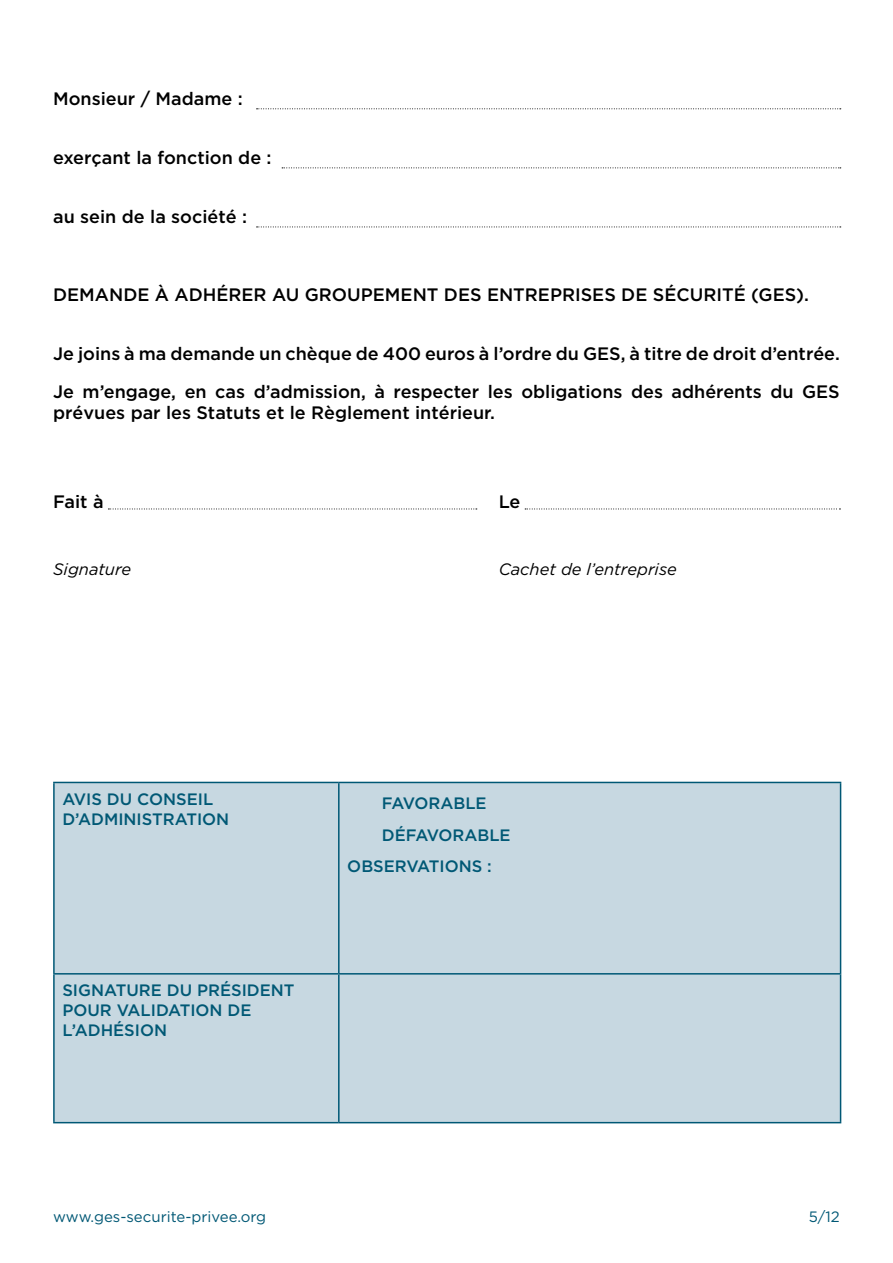
<style>
.page{position:relative;width:893px;height:1263px;background:#fff}
.page>*{position:absolute;margin:0;border:0;box-sizing:border-box;transform-origin:0 0}
.t1{font:500 18px/38px "Gotham";color:#000}
.t2{font:500 16.5px/19.8px "Gotham";color:#005875}
.t3{font:italic 16.5px "Gotham";color:#000}
.t4{font:15px "Gotham";color:#005875}
</style>
<div class="page">
<div style="left:55px;top:783px;width:785px;height:339px;background:#c7d8e1"></div>
<hr style="left:53px;top:782px;width:286px;height:1px;background:#005875">
<hr style="left:53px;top:783px;width:2px;height:190px;background:#005875">
<hr style="left:339px;top:782px;width:502px;height:1px;background:#005875">
<hr style="left:338px;top:783px;width:2px;height:190px;background:#005875">
<hr style="left:840px;top:783px;width:1px;height:190px;background:#005875">
<hr style="left:53px;top:973px;width:286px;height:1px;background:#005875">
<hr style="left:53px;top:974px;width:2px;height:148px;background:#005875">
<hr style="left:339px;top:973px;width:502px;height:1px;background:#005875">
<hr style="left:338px;top:974px;width:2px;height:148px;background:#005875">
<hr style="left:840px;top:974px;width:1px;height:148px;background:#005875">
<hr style="left:53px;top:1122px;width:286px;height:1px;background:#005875">
<hr style="left:339px;top:1122px;width:502px;height:1px;background:#005875">
<svg style="left:257px;top:108px;width:584px;height:1px"></svg>
<svg style="left:282px;top:168px;width:559px;height:1px"></svg>
<svg style="left:257px;top:227px;width:584px;height:1px"></svg>
<svg style="left:108px;top:509px;width:369px;height:1px"></svg>
<svg style="left:525px;top:509px;width:315px;height:1px"></svg>
<p class="t1" style="left:53px;top:79px;width:191px">Monsieur / Madame :</p>
<p class="t1" style="left:53px;top:138px;width:220px">exerçant la fonction de :</p>
<p class="t1" style="left:53px;top:197px;width:195px">au sein de la société :</p>
<p class="t1" style="left:53px;top:275px;width:757px">DEMANDE À ADHÉRER AU GROUPEMENT DES ENTREPRISES DE SÉCURITÉ (GES).</p>
<p class="t1" style="left:53px;top:334px;width:788px">Je joins à ma demande un chèque de 400 euros à l’ordre du GES, à titre de droit d’entrée.<br>Je m’engage, en cas d’admission, à respecter les obligations des adhérents du GES</p>
<p class="t1" style="left:53px;top:393px;width:443px">prévues par les Statuts et le Règlement intérieur.</p>
<p class="t1" style="left:53px;top:482px;width:52px">Fait à</p>
<p class="t1" style="left:499px;top:482px;width:23px">Le</p>
<p class="t3" style="left:53px;top:560px;width:80px">Signature</p>
<p class="t3" style="left:499px;top:560px;width:180px">Cachet de l’entreprise</p>
<p class="t2" style="left:62px;top:788px;width:168px">AVIS DU CONSEIL<br>D’ADMINISTRATION</p>
<p class="t2" style="left:382px;top:793px;width:106px">FAVORABLE</p>
<p class="t2" style="left:382px;top:824px;width:130px">DÉFAVORABLE</p>
<p class="t2" style="left:347px;top:856px;width:146px">OBSERVATIONS :</p>
<p class="t2" style="left:62px;top:980px;width:234px">SIGNATURE DU PRÉSIDENT<br>POUR VALIDATION DE<br>L’ADHÉSION</p>
<p class="t4" style="left:53px;top:1209px;width:215px">www.ges-securite-privee.org</p>
<p class="t4" style="left:809px;top:1209px;width:33px">5/12</p>
</div>
